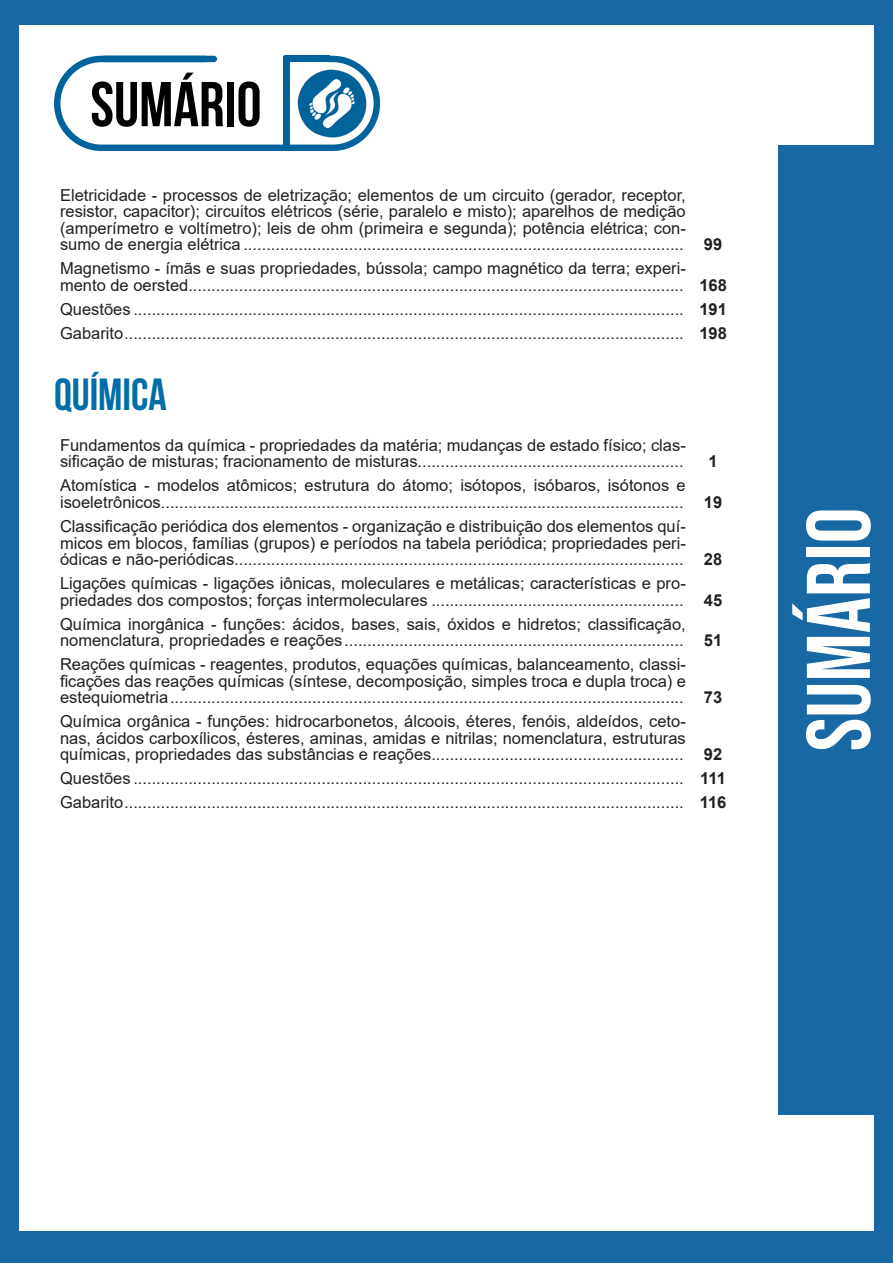
<style>
.page{position:relative;width:893px;height:1263px;background:#1868a3}
.page>*{position:absolute;margin:0;border:0;box-sizing:border-box;transform-origin:0 0}
.t1{font:90px "Bebas Neue";color:#fff}
.t2{font:72px "Myriad Pro";color:#fff}
.t3{font:700 63.15px "Bebas Neue";color:#000}
.t4{font:700 45px "Bebas Neue";color:#036ea6}
.ALTERNATIVAS{font:16.5px/16.5px "Arial";color:#231f20}
.INDICE{font:700 16.5px "Arial";color:#231f20}
</style>
<div class="page">
<div style="left:19px;top:26px;width:855px;height:1205px;background:#fff"></div>
<div style="left:778px;top:145px;width:114px;height:970px;background:#1868a3"></div>
<div style="left:54px;top:56px;width:326px;height:95px;border:6px solid #00639b;border-radius:44px"></div>
<img style="left:297px;top:63px;width:75px;height:81px">
<div style="left:205px;top:54px;width:122px;height:10px;background:#fff;border-radius:5px"></div>
<div style="left:205px;top:54px;width:123px;height:11px;border:1px solid #fff;border-radius:5px"></div>
<div style="left:101px;top:56px;width:116px;height:6px;background:#00639c;border-radius:3px"></div>
<div style="left:284px;top:56px;width:6px;height:90px;background:#00639c"></div>
<div style="left:284px;top:56px;width:45px;height:6px;background:#00639c"></div>
<h3 class="t3" style="left:90px;top:70px;width:173px">SUMÁRIO</h3>
<p class="ALTERNATIVAS" style="left:60px;top:187px;width:627px;text-align:justify">Eletricidade - processos de eletrização; elementos de um circuito (gerador, receptor, resistor, capacitor); circuitos elétricos (série, paralelo e misto); aparelhos de medição (amperímetro e voltímetro); leis de ohm (primeira e segunda); potência elétrica; con&shy;sumo de energia elétrica ................................................................................................</p>
<p class="ALTERNATIVAS" style="left:60px;top:260px;width:627px">Magnetismo - ímãs e suas propriedades, bússola; campo magnético da terra; experi&shy;mento de oersted............................................................................................................</p>
<p class="INDICE" style="left:704px;top:233px;width:20px">99</p>
<p class="INDICE" style="left:699px;top:273px;width:29px">168</p>
<p class="ALTERNATIVAS" style="left:60px;top:301px;width:625px">Questões ........................................................................................................................</p>
<p class="INDICE" style="left:699px;top:297px;width:29px">191</p>
<p class="ALTERNATIVAS" style="left:60px;top:325px;width:625px">Gabarito..........................................................................................................................</p>
<p class="INDICE" style="left:699px;top:321px;width:29px">198</p>
<p class="t4" style="left:54px;top:370px;width:114px">QUÍMICA</p>
<p class="ALTERNATIVAS" style="left:60px;top:437px;width:627px">Fundamentos da química - propriedades da matéria; mudanças de estado físico; clas&shy;sificação de misturas; fracionamento de misturas..........................................................</p>
<p class="INDICE" style="left:708px;top:450px;width:11px">1</p>
<p class="ALTERNATIVAS" style="left:60px;top:477px;width:627px">Atomística - modelos atômicos; estrutura do átomo; isótopos, isóbaros, isótonos e isoeletrônicos..................................................................................................................</p>
<p class="ALTERNATIVAS" style="left:60px;top:518px;width:627px;text-align:justify">Classificação periódica dos elementos - organização e distribuição dos elementos quí&shy;micos em blocos, famílias (grupos) e períodos na tabela periódica; propriedades peri&shy;ódicas e não-periódicas..................................................................................................</p>
<p class="ALTERNATIVAS" style="left:60px;top:575px;width:627px">Ligações químicas - ligações iônicas, moleculares e metálicas; características e pro&shy;priedades dos compostos; forças intermoleculares .......................................................</p>
<p class="ALTERNATIVAS" style="left:60px;top:615px;width:627px">Química inorgânica - funções: ácidos, bases, sais, óxidos e hidretos; classificação, nomenclatura, propriedades e reações..........................................................................</p>
<p class="ALTERNATIVAS" style="left:60px;top:656px;width:627px;text-align:justify">Reações químicas - reagentes, produtos, equações químicas, balanceamento, classi&shy;ficações das reações químicas (síntese, decomposição, simples troca e dupla troca) e estequiometria................................................................................................................</p>
<p class="ALTERNATIVAS" style="left:60px;top:713px;width:627px;text-align:justify">Química orgânica - funções: hidrocarbonetos, álcoois, éteres, fenóis, aldeídos, ceto&shy;nas, ácidos carboxílicos, ésteres, aminas, amidas e nitrilas; nomenclatura, estruturas químicas, propriedades das substâncias e reações.......................................................</p>
<p class="INDICE" style="left:704px;top:491px;width:20px">19</p>
<p class="INDICE" style="left:704px;top:548px;width:20px">28</p>
<p class="INDICE" style="left:704px;top:588px;width:20px">45</p>
<p class="INDICE" style="left:704px;top:629px;width:20px">51</p>
<p class="INDICE" style="left:704px;top:686px;width:20px">73</p>
<p class="INDICE" style="left:704px;top:743px;width:20px">92</p>
<p class="ALTERNATIVAS" style="left:60px;top:770px;width:625px">Questões ........................................................................................................................</p>
<p class="INDICE" style="left:700px;top:767px;width:27px">111</p>
<p class="ALTERNATIVAS" style="left:60px;top:794px;width:625px">Gabarito..........................................................................................................................</p>
<p class="INDICE" style="left:700px;top:791px;width:28px">116</p>
<h1 class="t1" style="left:788px;top:751px;width:245px;rotate:-90deg">sumário</h1>
<h2 class="t2" style="left:797px;top:825px;width:268px;rotate:-90deg">MATÉRIA</h2>
</div>
